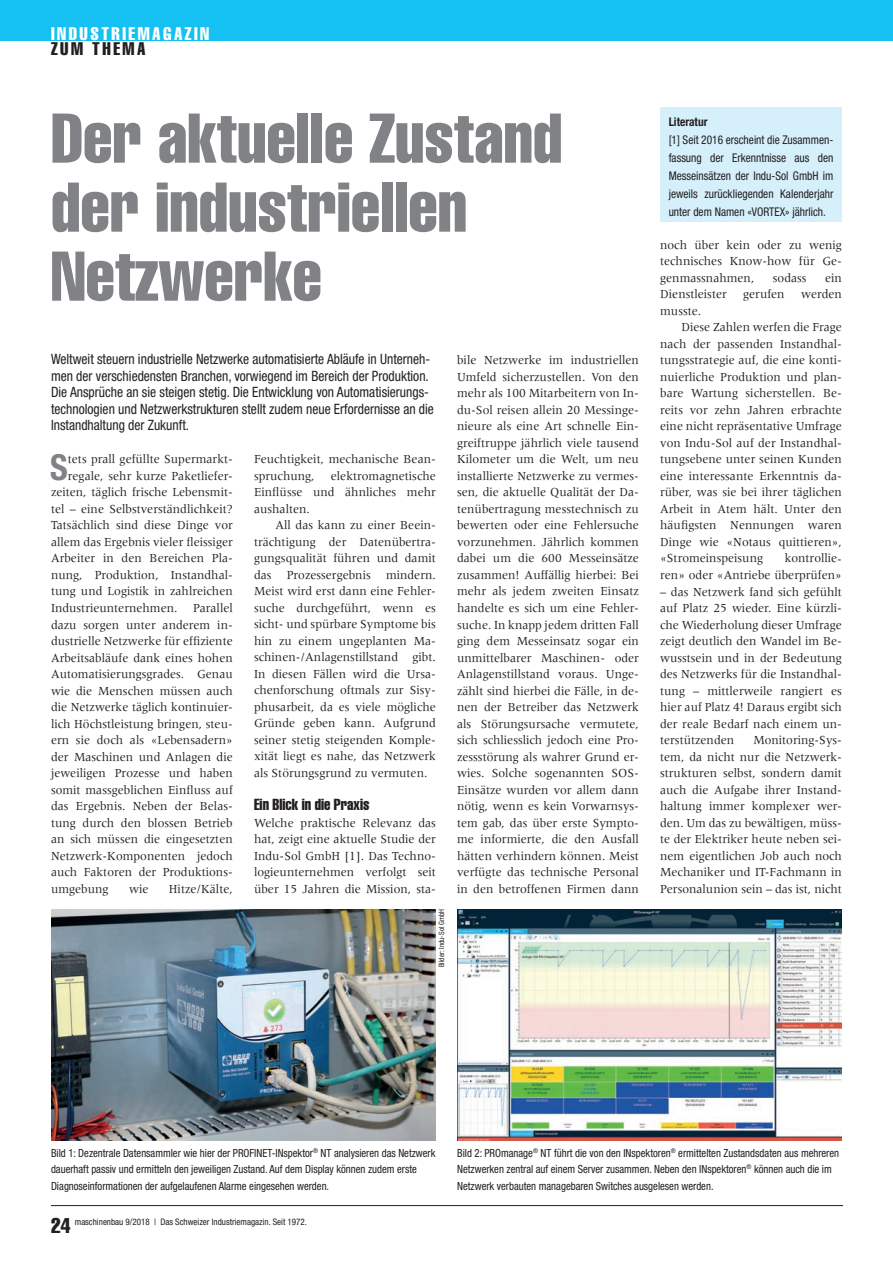
<style>
.page{position:relative;width:893px;height:1263px;background:#fff}
.page>*{position:absolute;margin:0;border:0;box-sizing:border-box;transform-origin:0 0}
.t1{font:extra-condensed 69px/69px "Helvetica";color:#808285}
.t2{font:700 condensed 35.85px "Helvetica Neue";color:#808285;scale:.95 1}
.t3{font:extra-condensed 21px "Helvetica";color:#231f20}
.t4{font:extra-condensed 18px "Helvetica";letter-spacing:.14em;color:#fff}
.t5{font:extra-condensed 18px "Helvetica";letter-spacing:.14em;color:#231f20}
.t6{font:extra-condensed 15.75px "Helvetica";color:#231f20;scale:.95 1}
.t7{font:condensed 14.25px/16.5px "Helvetica Neue";color:#231f20;scale:.95 1}
.t8{font:12.75px/16.5px "Meridien LT Std";color:#231f20;text-align:justify;scale:.95 1}
.t9{font:condensed 12px/18px "Helvetica Neue";color:#231f20;text-align:justify;scale:.95 1}
.t10{font:700 condensed 12px "Helvetica Neue";color:#231f20;scale:.95 1}
.t11{font:condensed 11.25px/16.5px "Helvetica Neue";color:#231f20;scale:.95 1}
.t12{font:condensed 9px "Helvetica Neue";color:#231f20}
.t13{font:condensed 7.5px "Helvetica Neue";color:#231f20;scale:.95 1}
</style>
<div class="page">
<div style="left:0;top:0;width:893px;height:40px;background:#15c0f2"></div>
<hr style="left:51px;top:1205px;width:792px;height:1px;background:#231f20">
<img style="left:51px;top:909px;width:385px;height:231px">
<img style="left:457px;top:909px;width:385px;height:231px">
<div style="left:660px;top:108px;width:182px;height:114px;background:#d6f0fb"></div>
<h3 class="t4" style="left:51px;top:23px;width:160px">INDUSTRIEMAGAZIN</h3>
<h3 class="t5" style="left:51px;top:38px;width:96px">ZUM THEMA</h3>
<h1 class="t1" style="left:51px;top:103px;width:513px">Der aktuelle Zustand der industriellen<br>Netzwerke</h1>
<p class="t7" style="left:51px;top:351px;width:404px">Weltweit steuern industrielle Netzwerke automatisierte Abläufe in Unterneh&shy;men der verschiedensten Branchen, vorwiegend im Bereich der Produktion.<br>Die Ansprüche an sie steigen stetig. Die Entwicklung von Automatisierungs&shy;technologien und Netzwerkstrukturen stellt zudem neue Erfordernisse an die Instandhaltung der Zukunft.</p>
<h2 class="t2" style="left:50px;top:445px;width:20px">S</h2>
<p class="t8" style="left:68px;top:451px;width:175px">tets prall gefüllte Supermarkt-</p>
<p class="t8" style="left:254px;top:451px;width:193px">Feuchtigkeit, mechanische Bean&shy;spruchung,</p>
<p class="t8" style="left:254px;top:468px;width:193px;text-indent:77px">elektromagnetische Einflüsse und ähnliches mehr aushalten.</p>
<p class="t8" style="left:254px;top:517px;width:193px;text-indent:21px">All das kann zu einer Beein&shy;trächtigung der Datenübertra&shy;gungsqualität führen und damit das Prozessergebnis mindern.<br>Meist wird erst dann eine Fehler&shy;suche durchgeführt, wenn es sicht- und spürbare Symptome bis hin zu einem ungeplanten Ma&shy;schinen-/Anlagenstillstand gibt.<br>In diesen Fällen wird die Ursa&shy;chenforschung oftmals zur Sisy&shy;phusarbeit, da es viele mögliche Gründe geben kann. Aufgrund seiner stetig steigenden Komple&shy;xität liegt es nahe, das Netzwerk als Störungsgrund zu vermuten.</p>
<p class="t6" style="left:254px;top:794px;width:123px">Ein Blick in die Praxis</p>
<p class="t8" style="left:254px;top:814px;width:193px">Welche praktische Relevanz das hat, zeigt eine aktuelle Studie der Indu-Sol GmbH [1]. Das Techno&shy;logieunternehmen verfolgt seit über 15 Jahren die Mission, sta-</p>
<p class="t8" style="left:68px;top:468px;width:175px">regale, sehr kurze Paketliefer-</p>
<p class="t8" style="left:51px;top:484px;width:193px">zeiten, täglich frische Lebensmit-</p>
<p class="t8" style="left:51px;top:501px;width:193px">tel – eine Selbstverständlichkeit?</p>
<p class="t8" style="left:51px;top:517px;width:193px">Tatsächlich sind diese Dinge vor</p>
<p class="t8" style="left:51px;top:534px;width:193px">allem das Ergebnis vieler fleissiger</p>
<p class="t8" style="left:51px;top:550px;width:193px">Arbeiter in den Bereichen Pla-</p>
<p class="t8" style="left:51px;top:567px;width:193px">nung, Produktion, Instandhal-</p>
<p class="t8" style="left:51px;top:583px;width:193px">tung und Logistik in zahlreichen</p>
<p class="t8" style="left:51px;top:600px;width:193px">Industrieunternehmen. Parallel</p>
<p class="t8" style="left:51px;top:616px;width:193px">dazu sorgen unter anderem in-</p>
<p class="t8" style="left:51px;top:633px;width:193px">dustrielle Netzwerke für effiziente</p>
<p class="t8" style="left:51px;top:649px;width:193px">Arbeitsabläufe dank eines hohen</p>
<p class="t8" style="left:51px;top:666px;width:193px">Automatisierungsgrades. Genau</p>
<p class="t8" style="left:51px;top:682px;width:193px">wie die Menschen müssen auch</p>
<p class="t8" style="left:51px;top:699px;width:193px">die Netzwerke täglich kontinuier-</p>
<p class="t8" style="left:51px;top:715px;width:193px">lich Höchstleistung bringen, steu-</p>
<p class="t8" style="left:51px;top:732px;width:193px">ern sie doch als «Lebensadern»</p>
<p class="t8" style="left:51px;top:748px;width:193px">der Maschinen und Anlagen die</p>
<p class="t8" style="left:51px;top:765px;width:193px">jeweiligen Prozesse und haben</p>
<p class="t8" style="left:51px;top:781px;width:193px">somit massgeblichen Einfluss auf</p>
<p class="t8" style="left:51px;top:798px;width:193px">das Ergebnis. Neben der Belas-</p>
<p class="t8" style="left:51px;top:814px;width:193px">tung durch den blossen Betrieb</p>
<p class="t8" style="left:51px;top:831px;width:193px">an sich müssen die eingesetzten</p>
<p class="t8" style="left:51px;top:847px;width:193px">Netzwerk-Komponenten jedoch</p>
<p class="t8" style="left:51px;top:864px;width:193px">auch Faktoren der Produktions-</p>
<p class="t8" style="left:51px;top:880px;width:62px">umgebung</p>
<p class="t8" style="left:129px;top:880px;width:22px">wie</p>
<p class="t8" style="left:169px;top:880px;width:69px">Hitze/Kälte,</p>
<p class="t13" style="left:437px;top:967px;width:63px;rotate:-90deg">Bilder: Indu-Sol GmbH</p>
<p class="t8" style="left:457px;top:352px;width:193px">bile Netzwerke im industriellen Umfeld sicherzustellen. Von den mehr als 100 Mitarbeitern von In&shy;du-Sol reisen allein 20 Messinge&shy;nieure als eine Art schnelle Ein&shy;greiftruppe jährlich viele tausend Kilometer um die Welt, um neu installierte Netzwerke zu vermes&shy;sen, die aktuelle Qualität der Da&shy;tenübertragung messtechnisch zu bewerten oder eine Fehlersuche vorzunehmen. Jährlich kommen dabei um die 600 Messeinsätze zusammen! Auffällig hierbei: Bei mehr als jedem zweiten Einsatz handelte es sich um eine Fehler&shy;suche. In knapp jedem dritten Fall ging dem Messeinsatz sogar ein unmittelbarer Maschinen- oder Anlagenstillstand voraus. Unge&shy;zählt sind hierbei die Fälle, in de&shy;nen der Betreiber das Netzwerk als Störungsursache vermutete, sich schliesslich jedoch eine Pro&shy;zessstörung als wahrer Grund er&shy;wies. Solche sogenannten SOS-Einsätze wurden vor allem dann nötig, wenn es kein Vorwarnsys&shy;tem gab, das über erste Sympto&shy;me informierte, die den Ausfall hätten verhindern können. Meist verfügte das technische Personal in den betroffenen Firmen dann</p>
<p class="t10" style="left:669px;top:115px;width:42px">Literatur</p>
<p class="t9" style="left:669px;top:131px;width:175px">[1] Seit 2016 erscheint die Zusammen&shy;fassung der Erkenntnisse aus den Messeinsätzen der Indu-Sol GmbH im jeweils zurückliegenden Kalenderjahr unter dem Namen «VORTEX» jährlich.</p>
<p class="t8" style="left:660px;top:237px;width:193px">noch über kein oder zu wenig technisches Know-how für Ge&shy;genmassnahmen,</p>
<p class="t8" style="left:773px;top:270px;width:37px">sodass</p>
<p class="t8" style="left:825px;top:270px;width:19px">ein</p>
<p class="t8" style="left:660px;top:286px;width:72px">Dienstleister</p>
<p class="t8" style="left:743px;top:286px;width:45px">gerufen</p>
<p class="t8" style="left:801px;top:286px;width:44px">werden</p>
<p class="t8" style="left:660px;top:303px;width:45px">musste.</p>
<p class="t8" style="left:681px;top:319px;width:170px">Diese Zahlen werfen die Frage</p>
<p class="t8" style="left:660px;top:336px;width:193px">nach der passenden Instandhal-</p>
<p class="t8" style="left:660px;top:352px;width:193px">tungsstrategie auf, die eine konti-</p>
<p class="t8" style="left:660px;top:369px;width:193px">nuierliche Produktion und plan-</p>
<p class="t8" style="left:660px;top:385px;width:193px">bare Wartung sicherstellen. Be-</p>
<p class="t8" style="left:660px;top:402px;width:193px">reits vor zehn Jahren erbrachte</p>
<p class="t8" style="left:660px;top:418px;width:193px">eine nicht repräsentative Umfrage</p>
<p class="t8" style="left:660px;top:435px;width:193px">von Indu-Sol auf der Instandhal-</p>
<p class="t8" style="left:660px;top:451px;width:193px">tungsebene unter seinen Kunden</p>
<p class="t8" style="left:660px;top:468px;width:191px">eine interessante Erkenntnis da-</p>
<p class="t8" style="left:660px;top:484px;width:193px">rüber, was sie bei ihrer täglichen</p>
<p class="t8" style="left:660px;top:501px;width:193px">Arbeit in Atem hält. Unter den</p>
<p class="t8" style="left:660px;top:517px;width:193px">häufigsten Nennungen waren</p>
<p class="t8" style="left:660px;top:534px;width:193px">Dinge wie «Notaus quittieren»,</p>
<p class="t8" style="left:660px;top:550px;width:110px">«Stromeinspeisung</p>
<p class="t8" style="left:660px;top:550px;width:193px;text-align:right">kontrollie-<br>ren» oder «Antriebe überprüfen»</p>
<p class="t8" style="left:660px;top:583px;width:193px">– das Netzwerk fand sich gefühlt auf Platz 25 wieder. Eine kürzli&shy;che Wiederholung dieser Umfrage zeigt deutlich den Wandel im Be&shy;wusstsein und in der Bedeutung des Netzwerks für die Instandhal&shy;tung – mittlerweile rangiert es hier auf Platz 4! Daraus ergibt sich der reale Bedarf nach einem un&shy;terstützenden</p>
<p class="t8" style="left:660px;top:732px;width:193px;text-indent:93px">Monitoring-Sys&shy;tem, da nicht nur die Netzwerk&shy;strukturen selbst, sondern damit auch die Aufgabe ihrer Instand&shy;haltung immer komplexer wer&shy;den. Um das zu bewältigen, müss&shy;te der Elektriker heute neben sei&shy;nem eigentlichen Job auch noch Mechaniker und IT-Fachmann in Personalunion sein – das ist, nicht</p>
<p class="t11" style="left:51px;top:1144px;width:406px">Bild 1: Dezentrale Datensammler wie hier der PROFINET-INspektor<sup>®</sup> NT analysieren das Netzwerk dauerhaft passiv und ermitteln den jeweiligen Zustand. Auf dem Display können zudem erste<br>Diagnoseinformationen der aufgelaufenen Alarme eingesehen werden.</p>
<p class="t11" style="left:457px;top:1144px;width:404px">Bild 2: PROmanage<sup>®</sup> NT führt die von den INspektoren<sup>®</sup> ermittelten Zustandsdaten aus mehreren<br>Netzwerken zentral auf einem Server zusammen. Neben den INspektoren<sup>®</sup> können auch die im<br>Netzwerk verbauten managebaren Switches ausgelesen werden.</p>
<h3 class="t3" style="left:51px;top:1212px;width:21px">24</h3>
<p class="t12" style="left:75px;top:1216px;width:234px">maschinenbau 9/2018 | Das Schweizer Industriemagazin. Seit 1972.</p>
</div>
